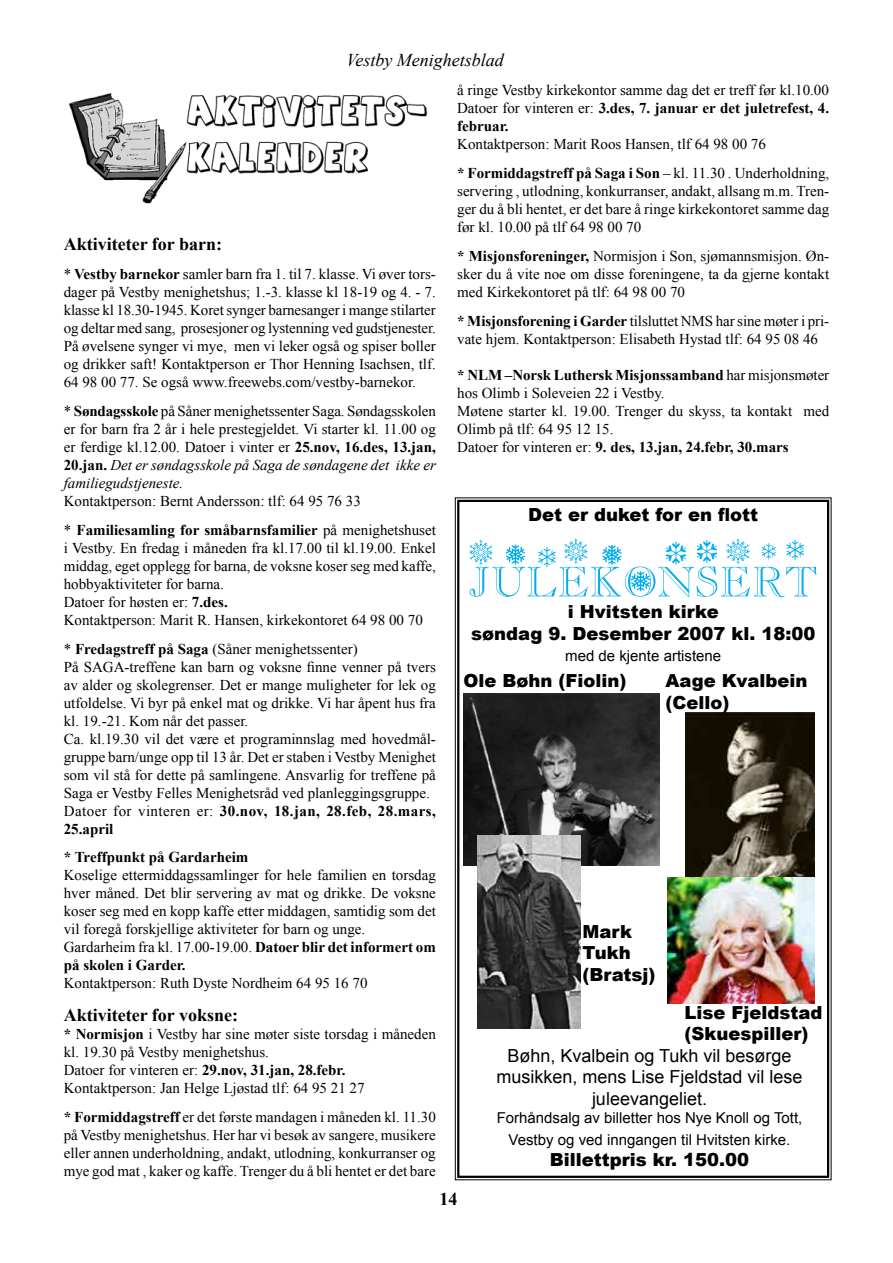
<style>
.page{position:relative;width:893px;height:1263px;background:#fff}
.page>*{position:absolute;margin:0;border:0;box-sizing:border-box;transform-origin:0 0}
.t1{font:63px "Flakes";color:#00adef}
.t2{font:900 18px/21.6px "Arial";color:#000}
.t3{font:18px/21.6px "Arial";color:#000;text-align:center}
.t4{font:700 18px "Times New Roman";color:#000}
.t5{font:italic 18px "Times New Roman";color:#000}
.t6{font:15px/18px "Times New Roman";color:#000}
.t7{font:15px/21.6px "Arial";color:#000;text-align:center}
.t8{font:700 15px "Times New Roman";color:#000}
.s1{font-weight:700}
.s2{font-style:italic}
</style>
<div class="page">
<img style="left:68px;top:93px;width:360px;height:111px">
<svg style="left:455px;top:497px;width:377px;height:683px"></svg>
<div style="left:457px;top:500px;width:372px;height:678px;border:2px solid #000"></div>
<img style="left:463px;top:694px;width:196px;height:171px">
<img style="left:686px;top:712px;width:128px;height:166px">
<img style="left:478px;top:836px;width:102px;height:193px">
<img style="left:668px;top:878px;width:146px;height:125px">
<p class="t5" style="left:346px;top:48px;width:159px">Vestby Menighetsblad</p>
<p class="t4" style="left:64px;top:232px;width:160px">Aktiviteter for barn:</p>
<p class="t6" style="left:64px;top:265px;width:374px;text-align:justify">* <span class="s1">Vestby barnekor</span> samler barn fra 1. til 7. klasse. Vi øver tors&shy;dager på Vestby menighetshus; 1.-3. klasse kl 18-19 og 4. - 7. klasse kl 18.30-1945. Koret synger barnesanger i mange stilarter og deltar med sang, prosesjoner og lystenning ved gudstjenester.<br>På øvelsene synger vi mye, men vi leker også og spiser boller og drikker saft! Kontaktperson er Thor Henning Isachsen, tlf.<br>64 98 00 77. Se også www.freewebs.com/vestby-barnekor.</p>
<p class="t6" style="left:64px;top:402px;width:374px;text-align:justify">* <span class="s1">Søndagsskole</span> på Såner menighetssenter Saga. Søndagsskolen er for barn fra 2 år i hele prestegjeldet. Vi starter kl. 11.00 og er ferdige kl.12.00. Datoer i vinter er <span class="s1">25.nov, 16.des, 13.jan, 20.jan.</span> <span class="s2">Det er søndagsskole på Saga de søndagene det ikke er familiegudstjeneste.</span></p>
<p class="t6" style="left:64px;top:486px;width:374px;line-height:28.8px">Kontaktperson: Bernt Andersson: tlf: 64 95 76 33<br>* <span class="s1">Familiesamling for småbarnsfamilier</span> på menighetshuset</p>
<p class="t6" style="left:64px;top:538px;width:374px">i Vestby. En fredag i måneden fra kl.17.00 til kl.19.00. Enkel middag, eget opplegg for barna, de voksne koser seg med kaffe, hobbyaktiviteter for barna.<br>Datoer for høsten er: <span class="s1">7.des.<br></span>Kontaktperson: Marit R. Hansen, kirkekontoret 64 98 00 70</p>
<p class="t6" style="left:64px;top:639px;width:374px">* <span class="s1">Fredagstreff på Saga</span> (Såner menighetssenter)<br>På SAGA-treffene kan barn og voksne finne venner på tvers av alder og skolegrenser. Det er mange muligheter for lek og utfoldelse. Vi byr på enkel mat og drikke. Vi har åpent hus fra kl. 19.-21. Kom når det passer.<br>Ca. kl.19.30 vil det være et programinnslag med hovedmål&shy;gruppe barn/unge opp til 13 år. Det er staben i Vestby Menighet som vil stå for dette på samlingene. Ansvarlig for treffene på Saga er Vestby Felles Menighetsråd ved planleggingsgruppe.<br>Datoer for vinteren er: <span class="s1">30.nov, 18.jan, 28.feb, 28.mars, 25.april</span></p>
<p class="t8" style="left:64px;top:847px;width:186px">* Treffpunkt på Gardarheim</p>
<p class="t6" style="left:64px;top:866px;width:374px">Koselige ettermiddagssamlinger for hele familien en torsdag hver måned. Det blir servering av mat og drikke. De voksne koser seg med en kopp kaffe etter middagen, samtidig som det vil foregå forskjellige aktiviteter for barn og unge.<br>Gardarheim fra kl. 17.00-19.00. <span class="s1">Datoer blir det informert om på skolen i Garder.</span></p>
<p class="t6" style="left:64px;top:974px;width:305px">Kontaktperson: Ruth Dyste Nordheim 64 95 16 70</p>
<p class="t4" style="left:64px;top:1002px;width:176px">Aktiviteter for voksne:</p>
<p class="t6" style="left:64px;top:1024px;width:374px"><span class="s1">* Normisjon</span> i Vestby har sine møter siste torsdag i måneden kl. 19.30 på Vestby menighetshus.<br>Datoer for vinteren er: <span class="s1">29.nov, 31.jan, 28.febr.<br></span>Kontaktperson: Jan Helge Ljøstad tlf: 64 95 21 27</p>
<p class="t6" style="left:64px;top:1107px;width:374px;text-align:justify"><span class="s1">* Formiddagstreff</span> er det første mandagen i måneden kl. 11.30 på Vestby menighetshus. Her har vi besøk av sangere, musikere eller annen underholdning, andakt, utlodning, konkurranser og mye god mat , kaker og kaffe. Trenger du å bli hentet er det bare</p>
<p class="t6" style="left:457px;top:81px;width:374px;text-align:justify">å ringe Vestby kirkekontor samme dag det er treff før kl.10.00<br>Datoer for vinteren er: <span class="s1">3.des, 7. januar er det juletrefest, 4. februar.</span></p>
<p class="t6" style="left:457px;top:130px;width:374px;line-height:28.8px">Kontaktperson: Marit Roos Hansen, tlf 64 98 00 76<br><span class="s1">* Formiddagstreff på Saga i Son</span> – kl. 11.30 . Underholdning,</p>
<p class="t6" style="left:457px;top:182px;width:374px;text-align:justify">servering , utlodning, konkurranser, andakt, allsang m.m. Tren&shy;ger du å bli hentet, er det bare å ringe kirkekontoret samme dag før kl. 10.00 på tlf 64 98 00 70</p>
<p class="t6" style="left:457px;top:247px;width:374px;text-align:justify"><span class="s1">* Misjonsforeninger,</span> Normisjon i Son, sjømannsmisjon. Øn&shy;sker du å vite noe om disse foreningene, ta da gjerne kontakt med Kirkekontoret på tlf: 64 98 00 70</p>
<p class="t6" style="left:457px;top:312px;width:374px"><span class="s1">* Misjonsforening i Garder</span> tilsluttet NMS har sine møter i pri&shy;vate hjem. Kontaktperson: Elisabeth Hystad tlf: 64 95 08 46</p>
<p class="t6" style="left:457px;top:366px;width:374px"><span class="s1">* NLM –Norsk Luthersk Misjonssamband</span> har misjonsmøter hos Olimb i Soleveien 22 i Vestby.<br>Møtene starter kl. 19.00. Trenger du skyss, ta kontakt med Olimb på tlf: 64 95 12 15.<br>Datoer for vinteren er: <span class="s1">9. des, 13.jan, 24.febr, 30.mars</span></p>
<p class="t2" style="left:528px;top:503px;width:232px">Det er duket for en flott</p>
<h1 class="t1" style="left:469px;top:538px;width:350px">JULEKONSERT</h1>
<p class="t2" style="left:471px;top:600px;width:346px;text-align:center">i Hvitsten kirke<br>søndag 9. Desember 2007 kl. 18:00</p>
<p class="t7" style="left:565px;top:645px;width:157px">med de kjente artistene</p>
<p class="t2" style="left:463px;top:670px;width:165px">Ole Bøhn (Fiolin)</p>
<p class="t2" style="left:665px;top:669px;width:144px">Aage Kvalbein (Cello)</p>
<p class="t2" style="left:583px;top:920px;width:74px">Mark<br>Tukh (Bratsj)</p>
<p class="t2" style="left:685px;top:1001px;width:140px">Lise Fjeldstad (Skuespiller)</p>
<p class="t3" style="left:496px;top:1045px;width:308px">Bøhn, Kvalbein og Tukh vil besørge musikken, mens Lise Fjeldstad vil lese juleevangeliet.</p>
<p class="t7" style="left:497px;top:1107px;width:307px">Forhåndsalg av billetter hos Nye Knoll og Tott,<br>Vestby og ved inngangen til Hvitsten kirke.</p>
<p class="t2" style="left:550px;top:1148px;width:201px">Billettpris kr. 150.00</p>
<p class="t4" style="left:440px;top:1186px;width:18px">14</p>
</div>
